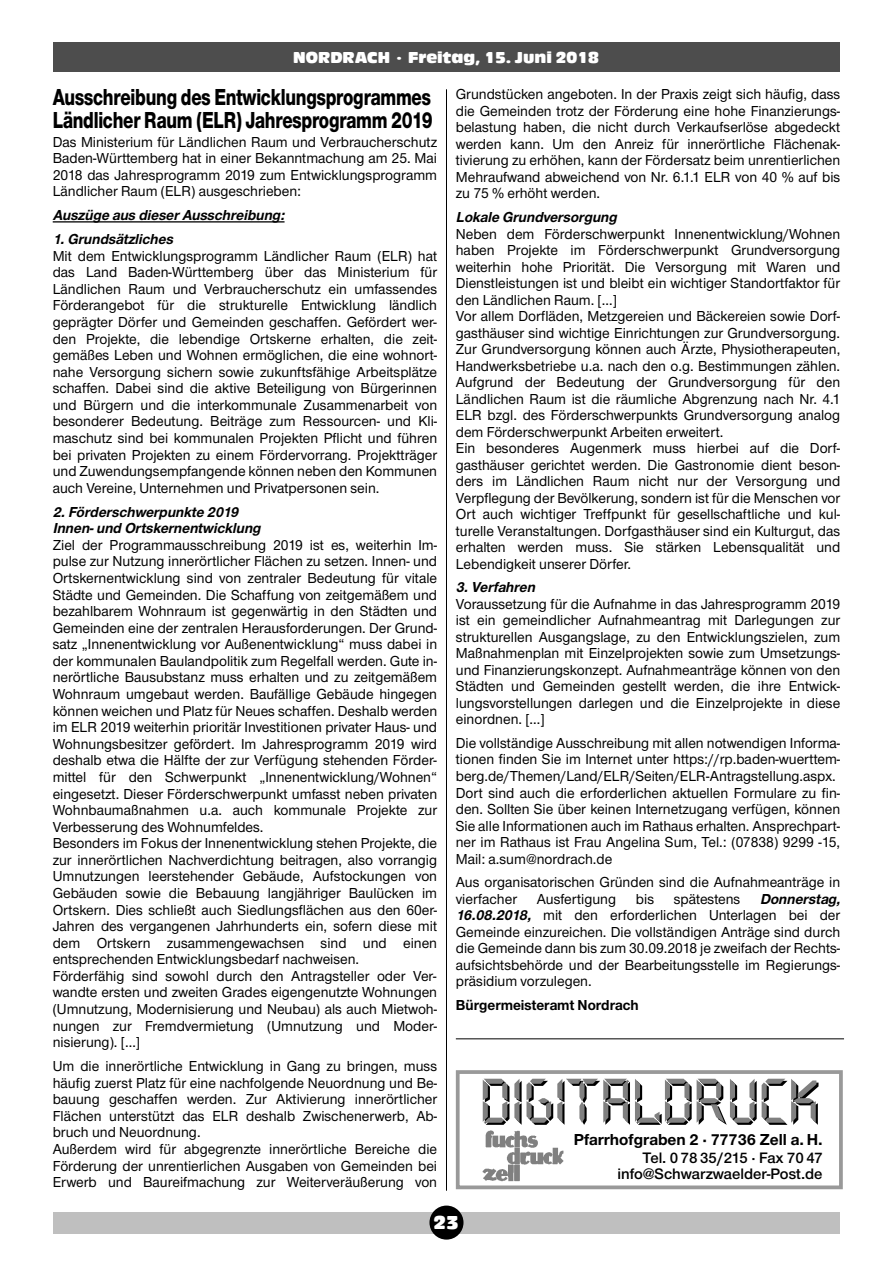
<style>
.page{position:relative;width:893px;height:1263px;background:#fff}
.page>*{position:absolute;margin:0;border:0;box-sizing:border-box;transform-origin:0 0}
.t1{font:66px "Quartz Bold D";color:#000}
.t2{font:800 24px/22.6px "Nimbus Sans Novus T";letter-spacing:-.01em;color:#000;scale:.76 1}
.t3{font:19.5px "Antique Olive T Compact Ro 1";color:#fff}
.t4{font:700 16.5px "Nimbus Sans Novus T";color:#000}
.t5{font:16.5px "Antique Olive T Compact Ro 1";color:#fff}
.t6{font:600 15.75px/15.9px "Nimbus Sans Novus T";color:#000;text-align:right}
.t7{font:500 15px/16.5px "Nimbus Sans Novus T";color:#000}
.t8{font:italic 700 15px/23.9px "Nimbus Sans Novus T";color:#000}
.t9{font:700 15px "Nimbus Sans Novus T";color:#000}
.s1{font-weight:700;font-style:italic}
</style>
<div class="page">
<hr style="left:53px;top:221px;width:232px;height:1px;background:#000">
<hr style="left:446px;top:89px;width:1px;height:1102px;background:#000">
<div style="left:53px;top:1212px;width:786px;height:21px;background:#bfbfbf"></div>
<div style="left:429px;top:1205px;width:34px;height:34px;background:#000;border-radius:50%"></div>
<div style="left:53px;top:43px;width:786px;height:29px;background:#4d4d4d"></div>
<div style="left:456px;top:1070px;width:387px;height:119px;border:4px solid #999"></div>
<img style="left:482px;top:1130px;width:82px;height:52px">
<hr style="left:456px;top:1038px;width:388px;height:1px;background:#000">
<p class="t5" style="left:293px;top:48px;width:307px">NORDRACH · Freitag, 15. Juni 2018</p>
<h2 class="t2" style="left:53px;top:85px;width:501px">Ausschreibung des Entwicklungsprogrammes<br>Ländlicher Raum (ELR) Jahresprogramm 2019</h2>
<p class="t7" style="left:53px;top:133px;width:386px;text-align:justify">Das Ministerium für Ländlichen Raum und Verbraucherschutz Baden-Württemberg hat in einer Bekanntmachung am 25. Mai 2018 das Jahresprogramm 2019 zum Entwicklungsprogramm Ländlicher Raum (ELR) ausgeschrieben:</p>
<p class="t8" style="left:53px;top:203px;width:237px">Auszüge aus dieserAusschreibung:<br>1.Grundsätzliches</p>
<p class="t7" style="left:53px;top:247px;width:386px;text-align:justify">Mit dem Entwicklungsprogramm Ländlicher Raum (ELR) hat das Land Baden-Württemberg über das Ministerium für Ländlichen Raum und Verbraucherschutz ein umfassendes Förderangebot für die strukturelle Entwicklung ländlich geprägter Dörfer und Gemeinden geschaffen. Gefördert wer&shy;den Projekte, die lebendige Ortskerne erhalten, die zeit&shy;gemäßes Leben und Wohnen ermöglichen, die eine wohnort&shy;nahe Versorgung sichern sowie zukunftsfähige Arbeitsplätze schaffen. Dabei sind die aktive Beteiligung von Bürgerinnen und Bürgern und die interkommunale Zusammenarbeit von besonderer Bedeutung. Beiträge zum Ressourcen- und Kli&shy;maschutz sind bei kommunalen Projekten Pflicht und führen bei privaten Projekten zu einem Fördervorrang. Projektträger und Zuwendungsempfangende können neben den Kommunen auch Vereine, Unternehmen und Privatpersonen sein.</p>
<p class="t8" style="left:53px;top:503px;width:213px;line-height:16.5px">2.Förderschwerpunkte 2019<br>Innen-und Ortskernentwicklung</p>
<p class="t7" style="left:53px;top:536px;width:386px">Ziel der Programmausschreibung 2019 ist es, weiterhin Im&shy;pulse zur Nutzung innerörtlicher Flächen zu setzen. Innen- und Ortskernentwicklung sind von zentraler Bedeutung für vitale Städte und Gemeinden. Die Schaffung von zeitgemäßem und bezahlbarem Wohnraum ist gegenwärtig in den Städten und Gemeinden eine der zentralen Herausforderungen. Der Grund&shy;satz „Innenentwicklung vor Außenentwicklung“ muss dabei in der kommunalen Baulandpolitik zum Regelfall werden. Gute in&shy;nerörtliche Bausubstanz muss erhalten und zu zeitgemäßem Wohnraum umgebaut werden. Baufällige Gebäude hingegen können weichen und Platz für Neues schaffen. Deshalb werden im ELR 2019 weiterhin prioritär Investitionen privater Haus- und Wohnungsbesitzer gefördert. Im Jahresprogramm 2019 wird deshalb etwa die Hälfte der zur Verfügung stehenden Förder&shy;mittel für den Schwerpunkt „Innenentwicklung/Wohnen“ eingesetzt. Dieser Förderschwerpunkt umfasst neben privaten Wohnbaumaßnahmen u.a. auch kommunale Projekte zur Verbesserung des Wohnumfeldes.<br>Besonders im Fokus der Innenentwicklung stehen Projekte, die zur innerörtlichen Nachverdichtung beitragen, also vorrangig Umnutzungen leerstehender Gebäude, Aufstockungen von Gebäuden sowie die Bebauung langjähriger Baulücken im Ortskern. Dies schließt auch Siedlungsflächen aus den 60er-Jahren des vergangenen Jahrhunderts ein, sofern diese mit dem Ortskern zusammengewachsen sind und einen entsprechenden Entwicklungsbedarf nachweisen.<br>Förderfähig sind sowohl durch den Antragsteller oder Ver&shy;wandte ersten und zweiten Grades eigengenutzte Wohnungen (Umnutzung, Modernisierung und Neubau) als auch Mietwoh&shy;nungen zur Fremdvermietung (Umnutzung und Moder - nisierung). […]</p>
<p class="t7" style="left:53px;top:1057px;width:386px">Um die innerörtliche Entwicklung in Gang zu bringen, muss häufig zuerst Platz für eine nachfolgende Neuordnung und Be&shy;bauung geschaffen werden. Zur Aktivierung innerörtlicher Flächen unterstützt das ELR deshalb Zwischenerwerb, Ab&shy;bruch und Neuordnung.<br>Außerdem wird für abgegrenzte innerörtliche Bereiche die Förderung der unrentierlichen Ausgaben von Gemeinden bei Erwerb und Baureifmachung zur Weiterveräußerung von</p>
<p class="t7" style="left:456px;top:86px;width:386px;text-align:justify">Grundstücken angeboten. In der Praxis zeigt sich häufig, dass die Gemeinden trotz der Förderung eine hohe Finanzierungs&shy;belastung haben, die nicht durch Verkaufserlöse abgedeckt werden kann. Um den Anreiz für innerörtliche Flächenak&shy;tivierung zu erhöhen, kann der Fördersatz beim unrentierlichen Mehraufwand abweichend von Nr. 6.1.1 ELR von 40 % auf bis zu 75 % erhöht werden.</p>
<p class="t8" style="left:456px;top:205px;width:166px">Lokale Grundversorgung</p>
<p class="t7" style="left:456px;top:225px;width:386px">Neben dem Förderschwerpunkt Innenentwicklung/Wohnen haben Projekte im Förderschwerpunkt Grundversorgung weiter hin hohe Priorität. Die Versorgung mit Waren und Dienstleistungen ist und bleibt ein wichtiger Standortfaktor für den Ländlichen Raum. […]<br>Vor allem Dorfläden, Metzgereien und Bäckereien sowie Dorf&shy;gasthäuser sind wichtige Einrichtungen zur Grundversorgung.<br>Zur Grundversorgung können auch Ärzte, Physiotherapeuten, Handwerksbetriebe u.a. nach den o.g. Bestimmungen zählen.<br>Aufgrund der Bedeutung der Grundversorgung für den Ländlichen Raum ist die räumliche Abgrenzung nach Nr. 4.1<br>ELR bzgl. des Förderschwerpunkts Grundversorgung analog dem Förderschwerpunkt Arbeiten erweitert.<br>Ein besonderes Augenmerk muss hierbei auf die Dorf&shy;gasthäuser gerichtet werden. Die Gastronomie dient beson&shy;ders im Ländlichen Raum nicht nur der Versorgung und Verpflegung der Bevölkerung, sondern ist für die Menschen vor Ort auch wichtiger Treffpunkt für gesellschaftliche und kul&shy;turelle Veranstaltungen. Dorfgasthäuser sind ein Kulturgut, das erhalten werden muss. Sie stärken Lebensqualität und Lebendigkeit unserer Dörfer.</p>
<p class="t8" style="left:456px;top:575px;width:84px">3.Verfahren</p>
<p class="t7" style="left:456px;top:595px;width:386px;text-align:justify">Voraussetzung für die Aufnahme in das Jahresprogramm 2019 ist ein gemeindlicher Aufnahmeantrag mit Darlegungen zur strukturellen Ausgangslage, zu den Entwicklungszielen, zum Maßnahmenplan mit Einzelprojekten sowie zum Umsetzungs&shy;und Finanzierungskonzept. Aufnahmeanträge können von den Städten und Gemeinden gestellt werden, die ihre Entwick&shy;lungsvorstellungen darlegen und die Einzelprojekte in diese einordnen. […]</p>
<p class="t7" style="left:456px;top:734px;width:386px">Die vollständige Ausschreibung mit allen notwendigen Informa&shy;tionen finden Sie im Internet unter https://rp.baden-wuerttem&shy;berg.de/Themen/Land/ELR/Seiten/ELR-Antragstellung.aspx.<br>Dort sind auch die erforderlichen aktuellen Formulare zu fin - den. Sollten Sie über keinen Internetzugang verfügen, können Sie alle Informationen auch im Rathaus erhalten. Ansprechpart&shy;ner im Rathaus ist Frau Angelina Sum, Tel.: (07838) 9299 -15, Mail: a.sum@nordrach.de</p>
<p class="t7" style="left:456px;top:874px;width:386px">Aus organisatorischen Gründen sind die Aufnahmeanträge in vierfacher</p>
<p class="t7" style="left:537px;top:890px;width:81px">Ausfertigung</p>
<p class="t7" style="left:636px;top:890px;width:20px">bis</p>
<p class="t7" style="left:674px;top:890px;width:68px">spätestens</p>
<p class="t7" style="left:456px;top:890px;width:389px;text-indent:304px"><span class="s1">Donnerstag, 16.08.2018,</span> mit den erforderlichen Unterlagen bei der Gemeinde einzureichen. Die vollständigen Anträge sind durch die Gemeinde dann bis zum 30.09.2018 je zweifach der Rechts - aufsichtsbehörde und der Bearbeitungsstelle im Regierungs - präsidium vorzulegen.</p>
<p class="t9" style="left:456px;top:996px;width:184px">Bürgermeisteramt Nordrach</p>
<h1 class="t1" style="left:481px;top:1066px;width:342px">DIGITALDRUCK</h1>
<p class="t4" style="left:574px;top:1130px;width:250px">Pfarrhofgraben 2 · 77736 Zell a. H.</p>
<p class="t6" style="left:617px;top:1149px;width:207px">Tel. 0 78 35/215 · Fax 70 47 info@Schwarzwaelder-Post.de</p>
<h3 class="t3" style="left:433px;top:1211px;width:27px">23</h3>
</div>
